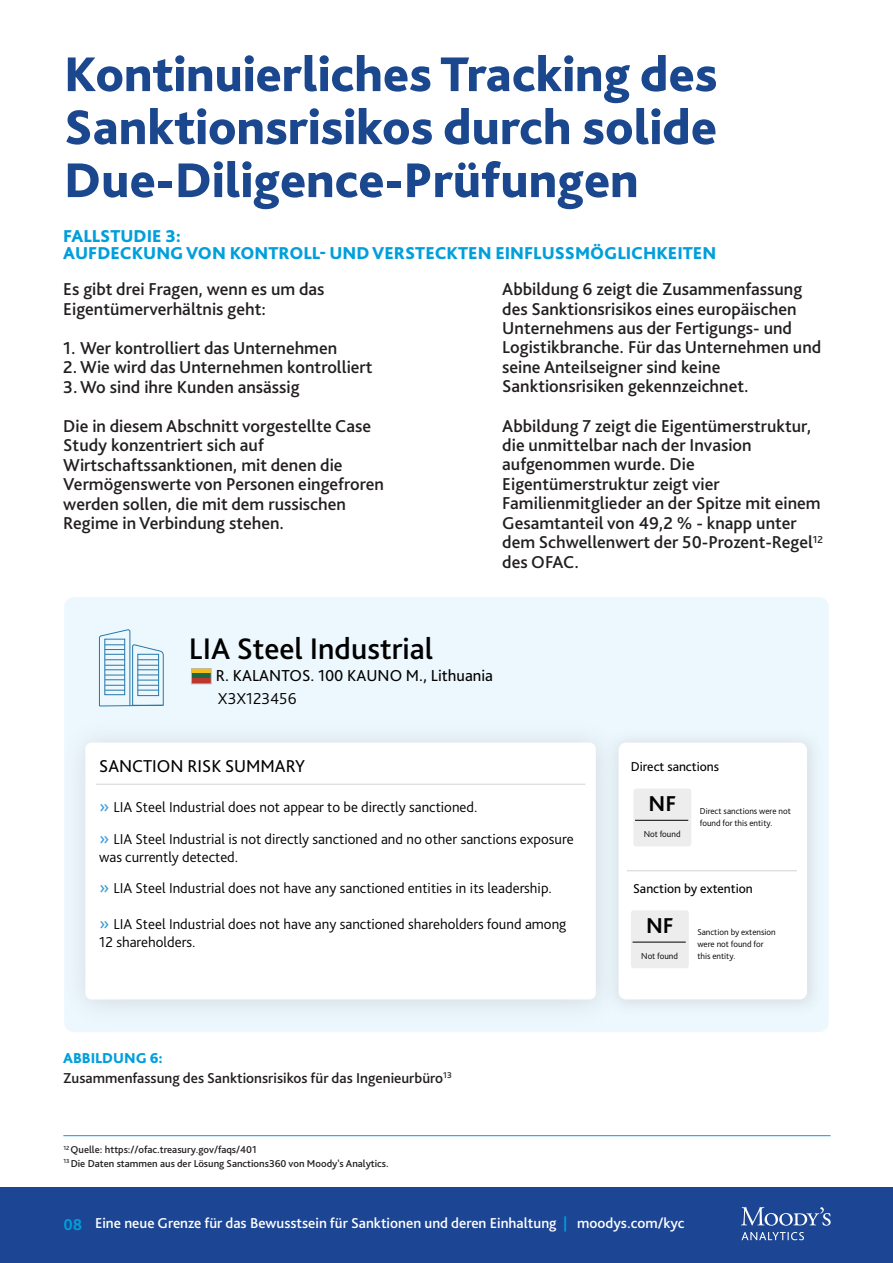
<style>
.page{position:relative;width:893px;height:1263px;background:#fff}
.page>*{position:absolute;margin:0;border:0;box-sizing:border-box;transform-origin:0 0}
.t1{font:800 51px/52.9px "Bliss Pro";color:#1a478e;text-align:justify}
.t2{font:500 31.2px "Bliss Pro";color:#010101}
.t3{font:700 22.5px "Bliss Pro";color:#010101}
.t4{font:500 18px/19.5px "Bliss Pro";color:#231f20}
.t5{font:800 18px/16.5px "Bliss Pro";color:#009fdb}
.t6{font:18px "Bliss Pro";color:#010101}
.t7{font:16.65px "Bliss Pro";color:#010101}
.t8{font:300 16.65px "Bliss Pro";color:#010101}
.t9{font:700 16.5px "Bliss Pro";color:#009fdb}
.t10{font:300 15px/31.5px "Bliss Pro";color:#010101}
.t11{font:500 15px "Bliss Pro";color:#fff}
.t12{font:500 15px/19.5px "Bliss Pro";color:#231f20}
.t13{font:13.5px "Bliss Pro";color:#010101}
.t14{font:500 10.5px/13.5px "Bliss Pro";color:#231f20}
.t15{font:300 9px/12px "Bliss Pro";color:#010101}
.s1{font-weight:400;font-size:18px;color:#3b9dd7}
.s2{font-weight:800;color:#009fdb}
.s3{font-weight:700;color:#039ad7}
</style>
<div class="page">
<div style="left:0;top:1188px;width:893px;height:75px;background:#1c4594"></div>
<svg style="left:741px;top:1232px;width:63px;height:8px"></svg>
<svg style="left:741px;top:1207px;width:90px;height:19px"></svg>
<div style="left:64px;top:597px;width:765px;height:435px;background:#edf8fe;border-radius:10px"></div>
<img style="left:564px;top:729px;width:249px;height:304px">
<div style="left:85px;top:742px;width:511px;height:257px;background:#fff;border-radius:6px"></div>
<div style="left:619px;top:742px;width:188px;height:257px;background:#fff;border-radius:7px"></div>
<hr style="left:96px;top:784px;width:489px;height:1px;background:#d3d3d3">
<hr style="left:627px;top:870px;width:170px;height:1px;background:#d3d3d3">
<div style="left:633px;top:788px;width:58px;height:58px;background:#ededed;border-radius:3px"></div>
<hr style="left:635px;top:820px;width:53px;height:1px;background:#010101">
<div style="left:631px;top:910px;width:58px;height:58px;background:#ededed;border-radius:3px"></div>
<hr style="left:633px;top:942px;width:53px;height:1px;background:#010101">
<svg style="left:99px;top:629px;width:65px;height:78px"></svg>
<div style="left:191px;top:669px;width:20px;height:5px;background:#f5bd18"></div>
<div style="left:191px;top:674px;width:20px;height:5px;background:#176a44"></div>
<div style="left:191px;top:679px;width:20px;height:5px;background:#bb362d"></div>
<div style="left:191px;top:668px;width:20px;height:16px;border:1px solid #bcbcbc"></div>
<hr style="left:63px;top:1135px;width:768px;height:1px;background:#009fdb">
<h1 class="t1" style="left:64px;top:46px;width:655px">Kontinuierliches Tracking des Sanktionsrisikos durch solide Due-Diligence-Prüfungen</h1>
<p class="t5" style="left:63px;top:228px;width:654px">FALLSTUDIE 3:<br>AUFDECKUNG VON KONTROLL- UND VERSTECKTEN EINFLUSSMÖGLICHKEITEN</p>
<p class="t4" style="left:63px;top:279px;width:263px">Es gibt drei Fragen, wenn es um das<br>Eigentümerverhältnis geht:</p>
<p class="t4" style="left:63px;top:337px;width:275px">1. Wer kontrolliert das Unternehmen</p>
<p class="t4" style="left:63px;top:357px;width:311px">2. Wie wird das Unternehmen kontrolliert<br>3.Wo sind ihre Kunden ansässig</p>
<p class="t4" style="left:63px;top:415px;width:322px">Die in diesem Abschnitt vorgestellte Case Study konzentriert sich auf Wirtschaftssanktionen, mit denen die Vermögenswerte von Personen eingefroren werden sollen, die mit dem russischen Regime in Verbindung stehen.</p>
<p class="t4" style="left:502px;top:279px;width:321px">Abbildung 6 zeigt die Zusammenfassung des Sanktionsrisikos eines europäischen Unternehmens aus der Fertigungs- und Logistikbranche. Für das Unternehmen und seine Anteilseigner sind keine Sanktionsrisiken gekennzeichnet.</p>
<p class="t4" style="left:502px;top:415px;width:322px">Abbildung 7 zeigt die Eigentümerstruktur, die unmittelbar nach der Invasion aufgenommen wurde. Die Eigentümerstruktur zeigt vier Familienmitglieder an der Spitze mit einem Gesamtanteil von 49,2 % - knapp unter dem Schwellenwert der 50-Prozent-Regel<sup>12 </sup>des OFAC.</p>
<h2 class="t2" style="left:189px;top:629px;width:246px">LIA Steel Industrial</h2>
<p class="t7" style="left:216px;top:665px;width:279px">R. KALANTOS. 100 KAUNO M., Lithuania</p>
<p class="t8" style="left:218px;top:689px;width:80px">X3X123456</p>
<p class="t6" style="left:99px;top:755px;width:207px">SANCTION RISK SUMMARY</p>
<p class="t13" style="left:631px;top:758px;width:90px">Direct sanctions</p>
<p class="t10" style="left:99px;top:791px;width:476px"><span class="s1">»</span> LIA Steel Industrial does not appear to be directly sanctioned.<br><span class="s1">»</span> LIA Steel Industrial is not directly sanctioned and no other sanctions exposure</p>
<p class="t10" style="left:99px;top:841px;width:454px">was currently detected.<br><span class="s1">»</span> LIA Steel Industrial does not have any sanctioned entities in its leadership.</p>
<p class="t10" style="left:99px;top:915px;width:469px;line-height:18px"><span class="s1">»</span> LIA Steel Industrial does not have any sanctioned shareholders found among<br>12 shareholders.</p>
<p class="t12" style="left:63px;top:1048px;width:390px"><span class="s2">ABBILDUNG 6:<br></span>Zusammenfassung des Sanktionsrisikos für das Ingenieurbüro<sup>13</sup></p>
<p class="t14" style="left:63px;top:1143px;width:327px"><sup>12</sup> Quelle: https://ofac.treasury.gov/faqs/401<br><sup>13</sup> Die Daten stammen aus der Lösung Sanctions360 von Moody's Analytics.</p>
<p class="t3" style="left:648px;top:790px;width:29px">NF</p>
<p class="t15" style="left:644px;top:828px;width:38px">Not found</p>
<p class="t15" style="left:700px;top:804px;width:93px">Direct sanctions were not found for this entity.</p>
<p class="t13" style="left:633px;top:880px;width:121px">Sanction by extention</p>
<p class="t3" style="left:646px;top:912px;width:29px">NF</p>
<p class="t15" style="left:641px;top:949px;width:38px">Not found</p>
<p class="t15" style="left:697px;top:926px;width:80px">Sanction by extension were not found for this entity.</p>
<p class="t9" style="left:63px;top:1214px;width:20px">08</p>
<p class="t11" style="left:95px;top:1214px;width:591px">Eine neue Grenze für das Bewusstsein für Sanktionen und deren Einhaltung <span class="s3">|</span> moodys.com/kyc</p>
</div>
